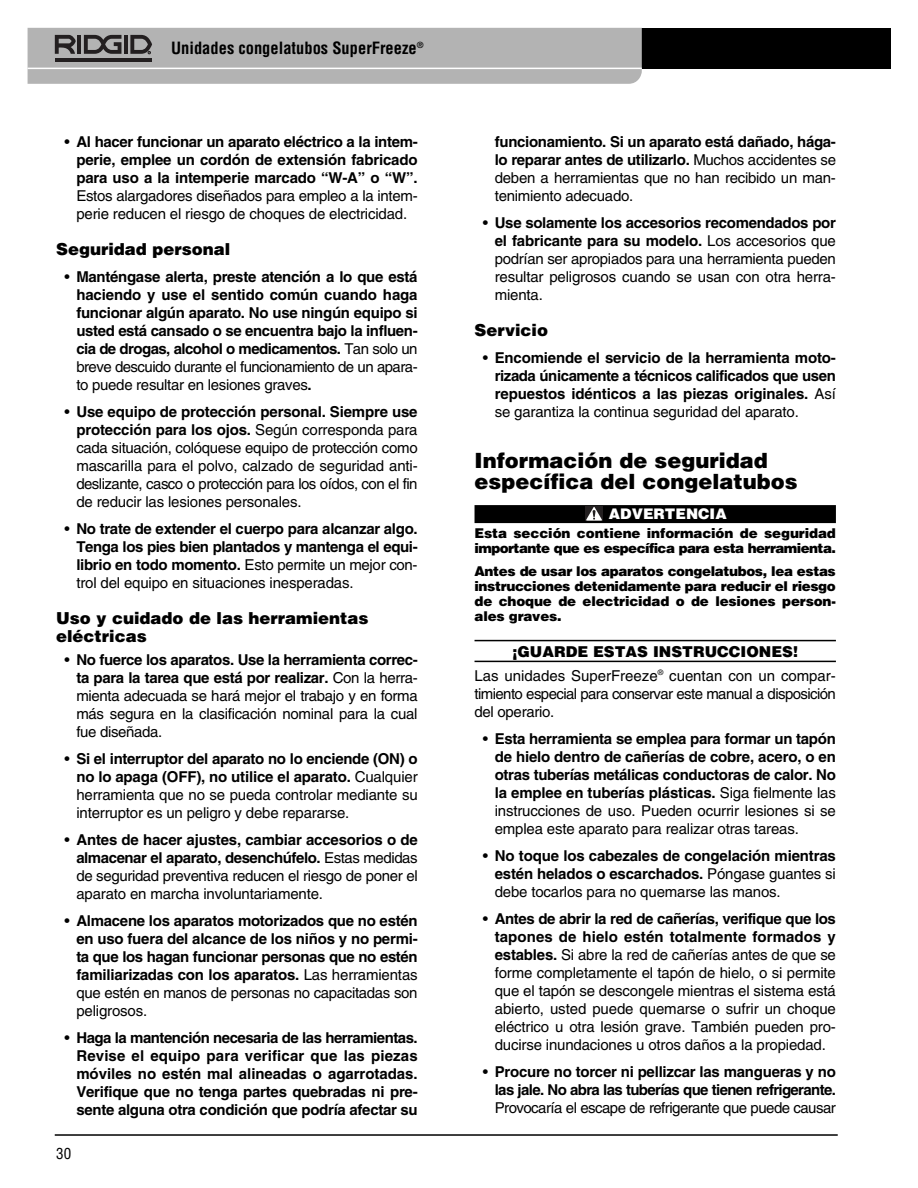
<style>
.page{position:relative;width:918px;height:1188px;background:#fff}
.page>*{position:absolute;margin:0;border:0;box-sizing:border-box;transform-origin:0 0}
.t1{font:900 21px/21px "Helvetica";color:#000}
.t2{font:900 16.5px/18px "Helvetica";color:#000}
.t3{font:700 condensed 16.5px "Helvetica";color:#000}
.t4{font:15px/18px "Helvetica";letter-spacing:-.01em;color:#000;text-align:justify}
.t5{font:700 15px/18px "Helvetica";letter-spacing:-.015em;color:#000;text-align:justify}
.t6{font:700 15px/18px "Helvetica";letter-spacing:-.045em;color:#000;text-align:right}
.t7{font:15px/18px "Helvetica";letter-spacing:-.04em;color:#000}
.t8{font:15px "Helvetica";letter-spacing:-.035em;color:#000}
.t9{font:condensed 15px "Helvetica";color:#000}
.t10{font:900 14.7px "Helvetica";color:#fff}
.t11{font:900 13.5px/15px "Helvetica";letter-spacing:-.01em;color:#000;text-align:justify}
.t12{font:900 13.5px/15px "Helvetica";letter-spacing:-.045em;color:#000}
.s1{font-weight:400}
.s2{font-weight:700}
.s3{font-weight:900}
</style>
<div class="page">
<hr style="left:55px;top:1134px;width:783px;height:2px;background:#000">
<div style="left:464px;top:28px;width:427px;height:41px;background:#000"></div>
<svg style="left:28px;top:28px;width:614px;height:56px;background:#afafaf"></svg>
<div style="left:475px;top:505px;width:361px;height:18px;background:#000"></div>
<hr style="left:475px;top:640px;width:361px;height:1px;background:#000">
<hr style="left:475px;top:661px;width:361px;height:1px;background:#000">
<div style="left:585px;top:506px;width:17px;height:14px;background:#231f20"></div>
<svg style="left:586px;top:507px;width:16px;height:13px"></svg>
<p class="t3" style="left:171px;top:41px;width:254px">Unidades congelatubos SuperFreeze<sup>®</sup></p>
<p class="t5" style="left:76px;top:134px;width:343px;text-indent:-12px"><span class="s1">•</span> Al hacer funcionar un aparato eléctrico a la intem&shy;perie, emplee un cordón de extensión fabricado para uso a la intemperie marcado “W-A” o “W”.</p>
<p class="t4" style="left:76px;top:188px;width:343px">Estos alargadores diseñados para empleo a la intem&shy;perie reducen el riesgo de choques de electricidad.</p>
<p class="t2" style="left:56px;top:241px;width:176px">Seguridad personal</p>
<p class="t5" style="left:76px;top:269px;width:343px;text-indent:-12px"><span class="s1">•</span> Manténgase alerta, preste atención a lo que está haciendo y use el sentido común cuando haga funcionar algún aparato. No use ningún equipo si usted está cansado o se encuentra bajo la influen&shy;cia de drogas, alcohol o medicamentos. <span class="s1">Tan solo un breve descuido durante el funcionamiento de un apara&shy;to puede resultar en lesiones graves</span>.</p>
<p class="t4" style="left:76px;top:404px;width:343px;text-indent:-12px">• <span class="s2">Use equipo de protección personal. Siempre use protección para los ojos.</span> Según corresponda para cada situación, colóquese equipo de protección como mascarilla para el polvo, calzado de seguridad anti - deslizante, casco o protección para los oídos, con el fin de reducir las lesiones personales.</p>
<p class="t5" style="left:76px;top:521px;width:343px;text-indent:-12px"><span class="s1">•</span> No trate de extender el cuerpo para alcanzar algo.<br>Tenga los pies bien plantados y mantenga el equi&shy;librio en todo momento. <span class="s1">Esto permite un mejor con&shy;trol del equipo en situaciones inesperadas.</span></p>
<p class="t2" style="left:56px;top:610px;width:314px">Uso y cuidado de las herramientas eléctricas</p>
<p class="t4" style="left:76px;top:652px;width:343px;text-indent:-12px">• <span class="s2">No fuerce los aparatos. Use la herramienta correc&shy;ta para la tarea que está por realizar.</span> Con la herra&shy;mienta adecuada se hará mejor el trabajo y en forma más segura en la clasificación nominal para la cual fue diseñada.</p>
<p class="t4" style="left:76px;top:751px;width:343px;text-indent:-12px">• <span class="s2">Si el interruptor del aparato no lo enciende (ON) o no lo apaga (OFF), no utilice el aparato.</span> Cualquier herramienta que no se pueda controlar mediante su interruptor es un peligro y debe repararse.</p>
<p class="t4" style="left:76px;top:832px;width:343px;text-indent:-12px">• <span class="s2">Antes de hacer ajustes, cambiar accesorios o de almacenar el aparato, desenchúfelo.</span> Estas medidas de seguridad preventiva reducen el riesgo de poner el aparato en marcha involuntariamente.</p>
<p class="t5" style="left:76px;top:913px;width:343px;text-indent:-12px"><span class="s1">•</span> Almacene los aparatos motorizados que no estén en uso fuera del alcance de los niños y no permi&shy;ta que los hagan funcionar personas que no estén familiarizadas con los aparatos. <span class="s1">Las herramientas que estén en manos de personas no capacitadas son peligrosos.</span></p>
<p class="t5" style="left:76px;top:1030px;width:343px;text-indent:-12px"><span class="s1">•</span> Haga la mantención necesaria de las herramientas.<br>Revise el equipo para verificar que las piezas móviles no estén mal alineadas o agarrotadas.<br>Verifique que no tenga partes quebradas ni pre&shy;sente alguna otra condición que podría afectar su</p>
<p class="t9" style="left:56px;top:1148px;width:16px">30</p>
<p class="t4" style="left:495px;top:134px;width:343px"><span class="s2">funcionamiento. Si un aparato está dañado, hága&shy;lo reparar antes de utilizarlo.</span> Muchos accidentes se deben a herramientas que no han recibido un man&shy;tenimiento adecuado.</p>
<p class="t4" style="left:495px;top:215px;width:343px;text-indent:-12px">• <span class="s2">Use solamente los accesorios recomendados por el fabricante para su modelo.</span> Los accesorios que podrían ser apropiados para una herramienta pueden resultar peligrosos cuando se usan con otra herra&shy;mienta.</p>
<p class="t2" style="left:475px;top:322px;width:75px">Servicio</p>
<p class="t5" style="left:495px;top:350px;width:343px;text-indent:-12px"><span class="s1">•</span> Encomiende el servicio de la herramienta moto&shy;rizada únicamente a técnicos calificados que usen repuestos idénticos a las piezas originales. <span class="s1">Así se garantiza la continua seguridad del aparato.</span></p>
<h1 class="t1" style="left:475px;top:452px;width:325px">Información de seguridad específica del congelatubos</h1>
<p class="t10" style="left:609px;top:509px;width:119px">ADVERTENCIA</p>
<p class="t12" style="left:475px;top:527px;width:363px">Esta sección contiene información de seguridad importante que es específica para esta herramienta.</p>
<p class="t11" style="left:475px;top:565px;width:363px">Antes de usar los aparatos congelatubos, lea estas instrucciones detenidamente para reducir el riesgo de choque de electricidad o de lesiones person&shy;ales graves.</p>
<p class="t4" style="left:475px;top:642px;width:363px;line-height:23.4px;text-align:center"><span class="s3">¡GUARDE ESTAS INSTRUCCIONES!<br></span>Las unidades SuperFreeze<sup>®</sup> cuentan con un compar-</p>
<p class="t7" style="left:475px;top:686px;width:363px">timiento especial para conservar este manual a disposición del operario.</p>
<p class="t5" style="left:495px;top:731px;width:343px;text-indent:-12px"><span class="s1">•</span> Esta herramienta se emplea para formar un tapón de hielo dentro de cañerías de cobre, acero, o en otras tuberías metálicas conductoras de calor. No la emplee en tuberías plásticas. <span class="s1">Siga fielmente las instrucciones de uso. Pueden ocurrir lesiones si se emplea este aparato para realizar otras tareas.</span></p>
<p class="t5" style="left:495px;top:848px;width:343px;text-indent:-12px"><span class="s1">•</span> No toque los cabezales de congelación mientras estén helados o escarchados. <span class="s1">Póngase guantes si debe tocarlos para no quemarse las manos.</span></p>
<p class="t4" style="left:495px;top:911px;width:343px;text-indent:-12px">• <span class="s2">Antes de abrir la red de cañerías, verifique que los tapones de hielo estén totalmente formados y estables.</span> Si abre la red de cañerías antes de que se forme completamente el tapón de hielo, o si permite que el tapón se descongele mientras el sistema está abierto, usted puede quemarse o sufrir un choque eléctrico u otra lesión grave. También pueden pro&shy;ducirse inundaciones u otros daños a la propiedad.</p>
<p class="t6" style="left:483px;top:1064px;width:355px"><span class="s1">•</span> Procure no torcer ni pellizcar las mangueras y no las jale. No abra las tuberías que tienen refrigerante.</p>
<p class="t8" style="left:495px;top:1102px;width:343px">Provocaría el escape de refrigerante que puede causar</p>
</div>
